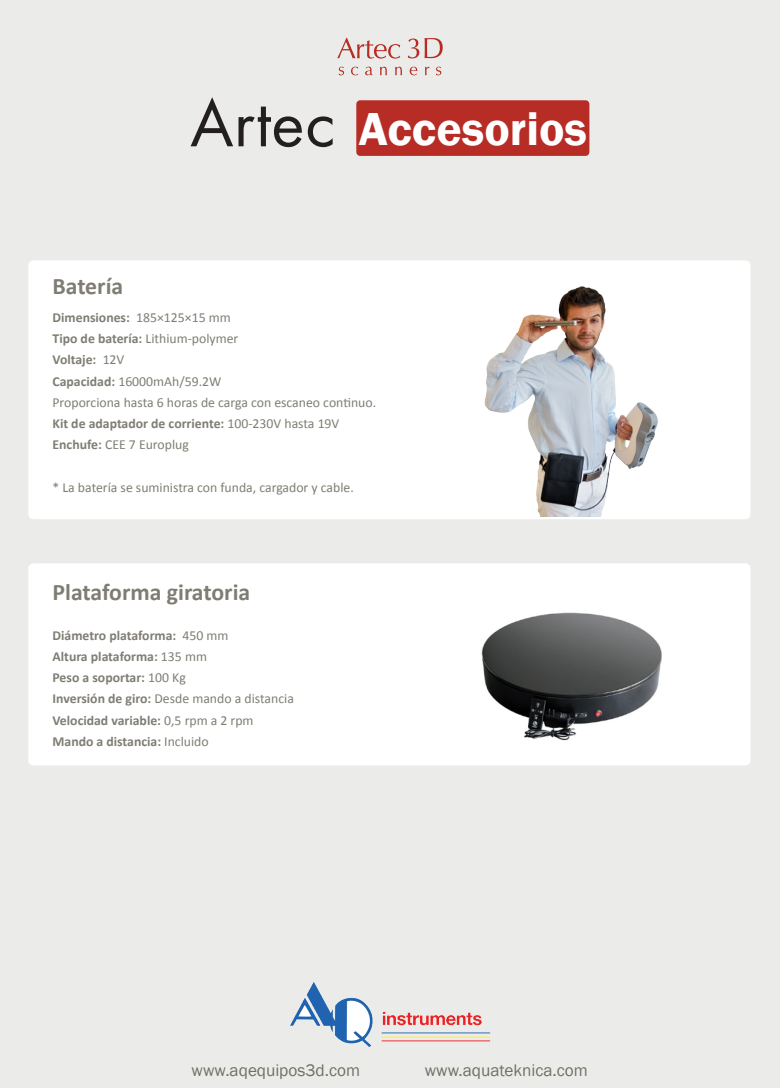
<style>
.page{position:relative;width:780px;height:1088px;background:#ebece9}
.page>*{position:absolute;margin:0;border:0;box-sizing:border-box;transform-origin:0 0}
.t1{font:600 47.62px "Franklin Gothic";color:#fff}
.t2{font:700 23.75px "Calibri";color:#7f7d73}
.t3{font:17.25px "Franklin Gothic";color:#726e64}
.t4{font:13.75px/21.2px "Calibri";color:#7f7d73}
.t5{font:700 13.75px/21.2px "Calibri";color:#7f7d73}
.s1{font-weight:700}
.s2{font-weight:400}
</style>
<div class="page">
<div style="left:28px;top:260px;width:722px;height:259px;background:#fff;border-radius:5px"></div>
<div style="left:28px;top:563px;width:722px;height:202px;background:#fff;border-radius:5px"></div>
<svg style="left:338px;top:67px;width:6px;height:8px"></svg>
<svg style="left:351px;top:67px;width:7px;height:8px"></svg>
<svg style="left:365px;top:67px;width:7px;height:8px"></svg>
<svg style="left:380px;top:67px;width:7px;height:8px"></svg>
<svg style="left:395px;top:67px;width:7px;height:8px"></svg>
<svg style="left:409px;top:67px;width:8px;height:8px"></svg>
<svg style="left:425px;top:67px;width:4px;height:8px"></svg>
<svg style="left:436px;top:67px;width:5px;height:8px"></svg>
<svg style="left:337px;top:38px;width:63px;height:21px"></svg>
<svg style="left:408px;top:38px;width:34px;height:20px"></svg>
<div style="left:356px;top:100px;width:233px;height:56px;background:#b72c25;border-radius:4px"></div>
<svg style="left:190px;top:97px;width:112px;height:50px"></svg>
<svg style="left:308px;top:116px;width:24px;height:31px"></svg>
<img style="left:484px;top:286px;width:174px;height:230px">
<img style="left:481px;top:612px;width:181px;height:129px">
<img style="left:290px;top:983px;width:201px;height:63px">
<h2 class="t2" style="left:52px;top:271px;width:72px">Batería</h2>
<h1 class="t1" style="left:359px;top:100px;width:229px">Accesorios</h1>
<p class="t4" style="left:52px;top:307px;width:325px"><span class="s1">Dimensiones:</span> 185×125×15 mm<br><span class="s1">Tipo de batería:</span> Lithium-polymer<br><span class="s1">Voltaje:</span> 12V<br><span class="s1">Capacidad:</span> 16000mAh/59.2W<br>Proporciona hasta 6 horas de carga con escaneo continuo.<br><span class="s1">Kit de adaptador de corriente:</span> 100-230V hasta 19V <span class="s1">Enchufe:</span> CEE 7 Europlug</p>
<p class="t4" style="left:52px;top:477px;width:303px">* La batería se suministra con funda, cargador y cable.</p>
<h2 class="t2" style="left:52px;top:577px;width:199px">Plataforma giratoria</h2>
<p class="t5" style="left:52px;top:624px;width:243px">Diámetro plataforma: <span class="s2">450 mm<br></span>Altura plataforma: <span class="s2">135 mm<br></span>Peso a soportar: <span class="s2">100 Kg<br></span>Inversión de giro: <span class="s2">Desde mando a distancia<br></span>Velocidad variable: <span class="s2">0,5 rpm a 2 rpm<br></span>Mando a distancia: <span class="s2">Incluido</span></p>
<p class="t3" style="left:192px;top:1059px;width:170px">www.aqequipos3d.com</p>
<p class="t3" style="left:425px;top:1059px;width:164px">www.aquateknica.com</p>
</div>
